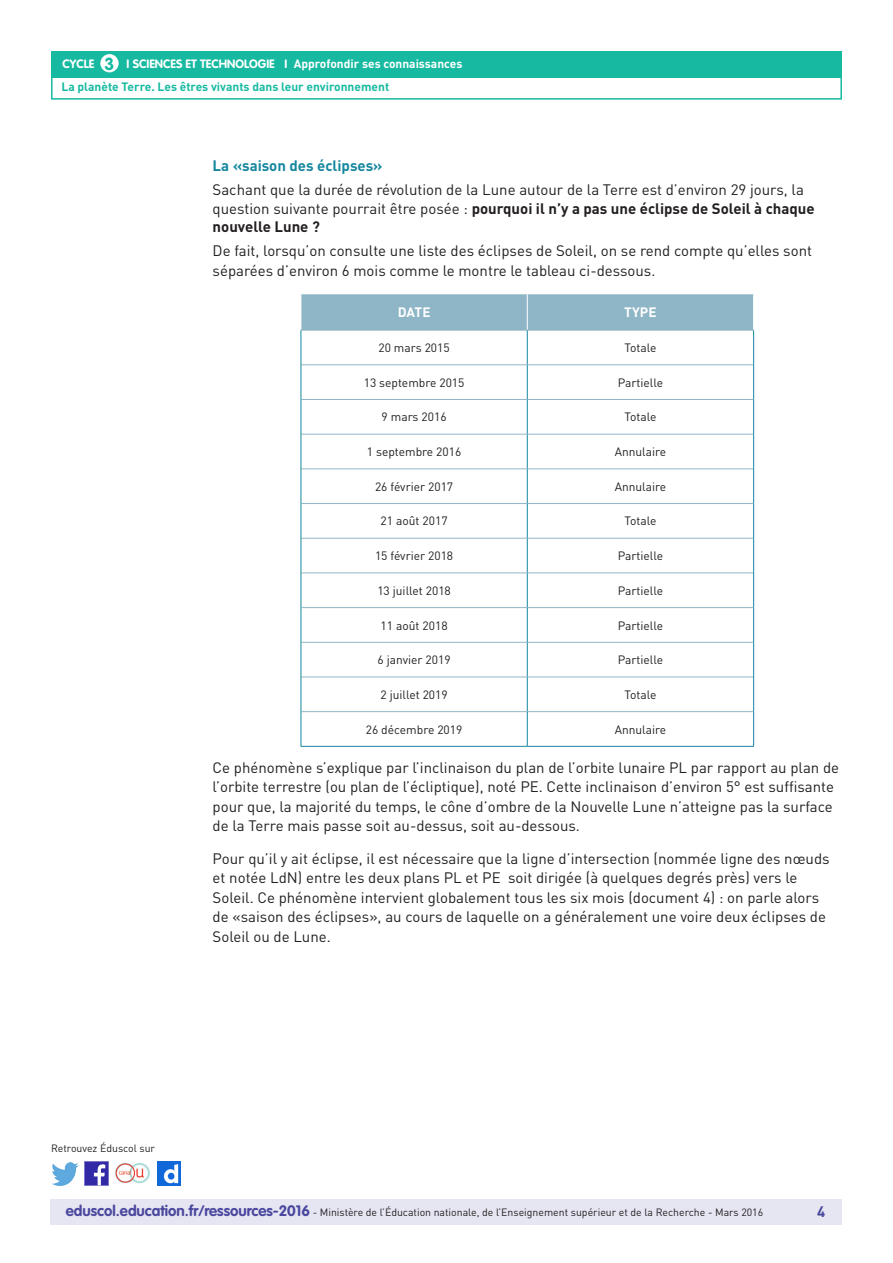
<style>
.page{position:relative;width:893px;height:1263px;background:#fff}
.page>*{position:absolute;margin:0;border:0;box-sizing:border-box;transform-origin:0 0}
.t1{font:700 17.25px "VAG Rounded Std";color:#17baa1}
._06_Texte_courant{font:15px/19.5px "DIN Pro";color:#231f20}
._04_Titre_de_niveau{font:700 15px "DIN Pro";color:#16879f}
._06_Texte_courant-2{font:700 15px "DIN Pro";color:#231f20}
.t2{font:700 15px "DIN Pro";color:#4a489e}
.Titre_têtière_tablea{font:700 13.5px "DIN Pro";letter-spacing:.01em;color:#fff}
.Texte_courant_tablea{font:12px "DIN Pro";color:#231f20}
.t3{font:700 12px "DIN Pro";color:#17baa1}
.t4{font:700 12px "VAG Rounded Std";color:#fff}
.t5{font:700 12px "DIN Pro";color:#fff}
.t6{font:10.5px "DIN Pro";color:#231f20}
.s1{font-weight:700}
.s2{font-family:"VAG Rounded Std";font-weight:700;font-size:15px;color:#4a489e}
</style>
<div class="page">
<div style="left:50px;top:1199px;width:791px;height:26px;background:#e6e5f2"></div>
<div style="left:51px;top:51px;width:791px;height:27px;background:#17baa1"></div>
<div style="left:100px;top:54px;width:19px;height:18px;background:#fff;border-radius:50%"></div>
<div style="left:51px;top:75px;width:791px;height:25px;border:2px solid #17baa1"></div>
<img style="left:85px;top:1162px;width:23px;height:23px">
<img style="left:51px;top:1163px;width:28px;height:22px">
<img style="left:158px;top:1162px;width:22px;height:23px">
<img style="left:115px;top:1163px;width:35px;height:21px">
<div style="left:302px;top:294px;width:451px;height:36px;background:#8fb6c6"></div>
<hr style="left:527px;top:294px;width:1px;height:36px;background:#fff">
<hr style="left:301px;top:330px;width:226px;height:1px;background:#8fb6c6">
<hr style="left:527px;top:330px;width:227px;height:1px;background:#8fb6c6">
<hr style="left:301px;top:364px;width:226px;height:1px;background:#8fb6c6">
<hr style="left:527px;top:364px;width:226px;height:1px;background:#8fb6c6">
<hr style="left:301px;top:399px;width:226px;height:1px;background:#8fb6c6">
<hr style="left:527px;top:399px;width:226px;height:1px;background:#8fb6c6">
<hr style="left:301px;top:434px;width:226px;height:1px;background:#8fb6c6">
<hr style="left:527px;top:434px;width:226px;height:1px;background:#8fb6c6">
<hr style="left:301px;top:469px;width:226px;height:1px;background:#8fb6c6">
<hr style="left:527px;top:469px;width:226px;height:1px;background:#8fb6c6">
<hr style="left:301px;top:503px;width:226px;height:1px;background:#8fb6c6">
<hr style="left:527px;top:503px;width:226px;height:1px;background:#8fb6c6">
<hr style="left:301px;top:538px;width:226px;height:1px;background:#8fb6c6">
<hr style="left:527px;top:538px;width:226px;height:1px;background:#8fb6c6">
<hr style="left:301px;top:573px;width:226px;height:1px;background:#8fb6c6">
<hr style="left:527px;top:573px;width:226px;height:1px;background:#8fb6c6">
<hr style="left:301px;top:607px;width:226px;height:1px;background:#8fb6c6">
<hr style="left:527px;top:607px;width:226px;height:1px;background:#8fb6c6">
<hr style="left:301px;top:642px;width:226px;height:1px;background:#8fb6c6">
<hr style="left:527px;top:642px;width:226px;height:1px;background:#8fb6c6">
<hr style="left:301px;top:677px;width:226px;height:1px;background:#8fb6c6">
<hr style="left:527px;top:677px;width:226px;height:1px;background:#8fb6c6">
<hr style="left:301px;top:711px;width:226px;height:1px;background:#8fb6c6">
<hr style="left:527px;top:711px;width:226px;height:1px;background:#8fb6c6">
<hr style="left:301px;top:330px;width:1px;height:35px;background:#16879f">
<hr style="left:527px;top:330px;width:1px;height:34px;background:#16879f">
<hr style="left:753px;top:330px;width:1px;height:35px;background:#16879f">
<hr style="left:301px;top:365px;width:1px;height:34px;background:#16879f">
<hr style="left:527px;top:365px;width:1px;height:34px;background:#16879f">
<hr style="left:753px;top:365px;width:1px;height:34px;background:#16879f">
<hr style="left:301px;top:399px;width:1px;height:35px;background:#16879f">
<hr style="left:527px;top:400px;width:1px;height:34px;background:#16879f">
<hr style="left:753px;top:399px;width:1px;height:35px;background:#16879f">
<hr style="left:301px;top:434px;width:1px;height:35px;background:#16879f">
<hr style="left:527px;top:434px;width:1px;height:35px;background:#16879f">
<hr style="left:753px;top:434px;width:1px;height:35px;background:#16879f">
<hr style="left:301px;top:469px;width:1px;height:34px;background:#16879f">
<hr style="left:527px;top:469px;width:1px;height:34px;background:#16879f">
<hr style="left:753px;top:469px;width:1px;height:34px;background:#16879f">
<hr style="left:301px;top:503px;width:1px;height:35px;background:#16879f">
<hr style="left:527px;top:504px;width:1px;height:34px;background:#16879f">
<hr style="left:753px;top:503px;width:1px;height:35px;background:#16879f">
<hr style="left:301px;top:538px;width:1px;height:35px;background:#16879f">
<hr style="left:527px;top:538px;width:1px;height:35px;background:#16879f">
<hr style="left:753px;top:538px;width:1px;height:35px;background:#16879f">
<hr style="left:301px;top:573px;width:1px;height:35px;background:#16879f">
<hr style="left:527px;top:573px;width:1px;height:34px;background:#16879f">
<hr style="left:753px;top:573px;width:1px;height:35px;background:#16879f">
<hr style="left:301px;top:608px;width:1px;height:34px;background:#16879f">
<hr style="left:527px;top:608px;width:1px;height:34px;background:#16879f">
<hr style="left:753px;top:608px;width:1px;height:34px;background:#16879f">
<hr style="left:301px;top:642px;width:1px;height:35px;background:#16879f">
<hr style="left:527px;top:643px;width:1px;height:34px;background:#16879f">
<hr style="left:753px;top:642px;width:1px;height:35px;background:#16879f">
<hr style="left:301px;top:677px;width:1px;height:35px;background:#16879f">
<hr style="left:527px;top:677px;width:1px;height:34px;background:#16879f">
<hr style="left:753px;top:677px;width:1px;height:35px;background:#16879f">
<hr style="left:301px;top:712px;width:1px;height:34px;background:#16879f">
<hr style="left:527px;top:712px;width:1px;height:34px;background:#16879f">
<hr style="left:753px;top:712px;width:1px;height:34px;background:#16879f">
<hr style="left:301px;top:746px;width:226px;height:1px;background:#16879f">
<hr style="left:527px;top:746px;width:227px;height:1px;background:#16879f">
<p class="t1" style="left:105px;top:53px;width:11px">3</p>
<p class="t5" style="left:294px;top:55px;width:170px">Approfondir ses connaissances</p>
<p class="t3" style="left:61px;top:79px;width:329px">La planète Terre. Les êtres vivants dans leur environnement</p>
<p class="t4" style="left:63px;top:57px;width:33px">CYCLE</p>
<p class="t4" style="left:127px;top:57px;width:162px">I SCIENCES ET TECHNOLOGIE I</p>
<p class="_04_Titre_de_niveau" style="left:213px;top:155px;width:172px">La «saison des éclipses»</p>
<p class="_06_Texte_courant" style="left:213px;top:179px;width:603px">Sachant que la durée de révolution de la Lune autour de la Terre est d’environ 29 jours, la question suivante pourrait être posée : <span class="s1">pourquoi il n’y a pas une éclipse de Soleil à chaque</span></p>
<p class="_06_Texte_courant-2" style="left:213px;top:217px;width:109px">nouvelle Lune ?</p>
<p class="_06_Texte_courant" style="left:213px;top:240px;width:601px">De fait, lorsqu’on consulte une liste des éclipses de Soleil, on se rend compte qu’elles sont séparées d’environ 6 mois comme le montre le tableau ci-dessous.</p>
<p class="Titre_têtière_tablea" style="left:398px;top:303px;width:34px">DATE</p>
<p class="Titre_têtière_tablea" style="left:624px;top:303px;width:34px">TYPE</p>
<p class="Texte_courant_tablea" style="left:378px;top:340px;width:73px">20 mars 2015</p>
<p class="Texte_courant_tablea" style="left:624px;top:340px;width:33px">Totale</p>
<p class="Texte_courant_tablea" style="left:364px;top:374px;width:102px">13 septembre 2015</p>
<p class="Texte_courant_tablea" style="left:618px;top:374px;width:47px">Partielle</p>
<p class="Texte_courant_tablea" style="left:382px;top:409px;width:67px">9 mars 2016</p>
<p class="Texte_courant_tablea" style="left:624px;top:409px;width:33px">Totale</p>
<p class="Texte_courant_tablea" style="left:367px;top:444px;width:96px">1 septembre 2016</p>
<p class="Texte_courant_tablea" style="left:615px;top:444px;width:53px">Annulaire</p>
<p class="Texte_courant_tablea" style="left:375px;top:478px;width:80px">26 février 2017</p>
<p class="Texte_courant_tablea" style="left:615px;top:478px;width:53px">Annulaire</p>
<p class="Texte_courant_tablea" style="left:381px;top:513px;width:68px">21 août 2017</p>
<p class="Texte_courant_tablea" style="left:624px;top:513px;width:33px">Totale</p>
<p class="Texte_courant_tablea" style="left:375px;top:548px;width:80px">15 février 2018</p>
<p class="Texte_courant_tablea" style="left:618px;top:548px;width:47px">Partielle</p>
<p class="Texte_courant_tablea" style="left:377px;top:582px;width:75px">13 juillet 2018</p>
<p class="Texte_courant_tablea" style="left:618px;top:582px;width:47px">Partielle</p>
<p class="Texte_courant_tablea" style="left:381px;top:617px;width:68px">11 août 2018</p>
<p class="Texte_courant_tablea" style="left:618px;top:617px;width:47px">Partielle</p>
<p class="Texte_courant_tablea" style="left:377px;top:652px;width:75px">6 janvier 2019</p>
<p class="Texte_courant_tablea" style="left:618px;top:652px;width:47px">Partielle</p>
<p class="Texte_courant_tablea" style="left:380px;top:686px;width:69px">2 juillet 2019</p>
<p class="Texte_courant_tablea" style="left:624px;top:686px;width:33px">Totale</p>
<p class="Texte_courant_tablea" style="left:366px;top:721px;width:98px">26 décembre 2019</p>
<p class="Texte_courant_tablea" style="left:615px;top:721px;width:53px">Annulaire</p>
<p class="_06_Texte_courant" style="left:213px;top:757px;width:628px">Ce phénomène s’explique par l’inclinaison du plan de l’orbite lunaire PL par rapport au plan de l’orbite terrestre (ou plan de l’écliptique), noté PE. Cette inclinaison d’environ 5° est suffisante pour que, la majorité du temps, le cône d’ombre de la Nouvelle Lune n’atteigne pas la surface de la Terre mais passe soit au-dessus, soit au-dessous.</p>
<p class="_06_Texte_courant" style="left:213px;top:848px;width:619px">Pour qu’il y ait éclipse, il est nécessaire que la ligne d’intersection (nommée ligne des nœuds et notée LdN) entre les deux plans PL et PE soit dirigée (à quelques degrés près) vers le Soleil. Ce phénomène intervient globalement tous les six mois (document 4) : on parle alors de «saison des éclipses», au cours de laquelle on a généralement une voire deux éclipses de Soleil ou de Lune.</p>
<p class="t6" style="left:51px;top:1141px;width:106px">Retrouvez Éduscol sur</p>
<p class="t6" style="left:66px;top:1205px;width:699px"><span class="s2">eduscol.education.fr/ressources-2016</span> - Ministère de l’Éducation nationale, de l’Enseignement supérieur et de la Recherche - Mars 2016</p>
<p class="t2" style="left:817px;top:1201px;width:10px">4</p>
</div>
